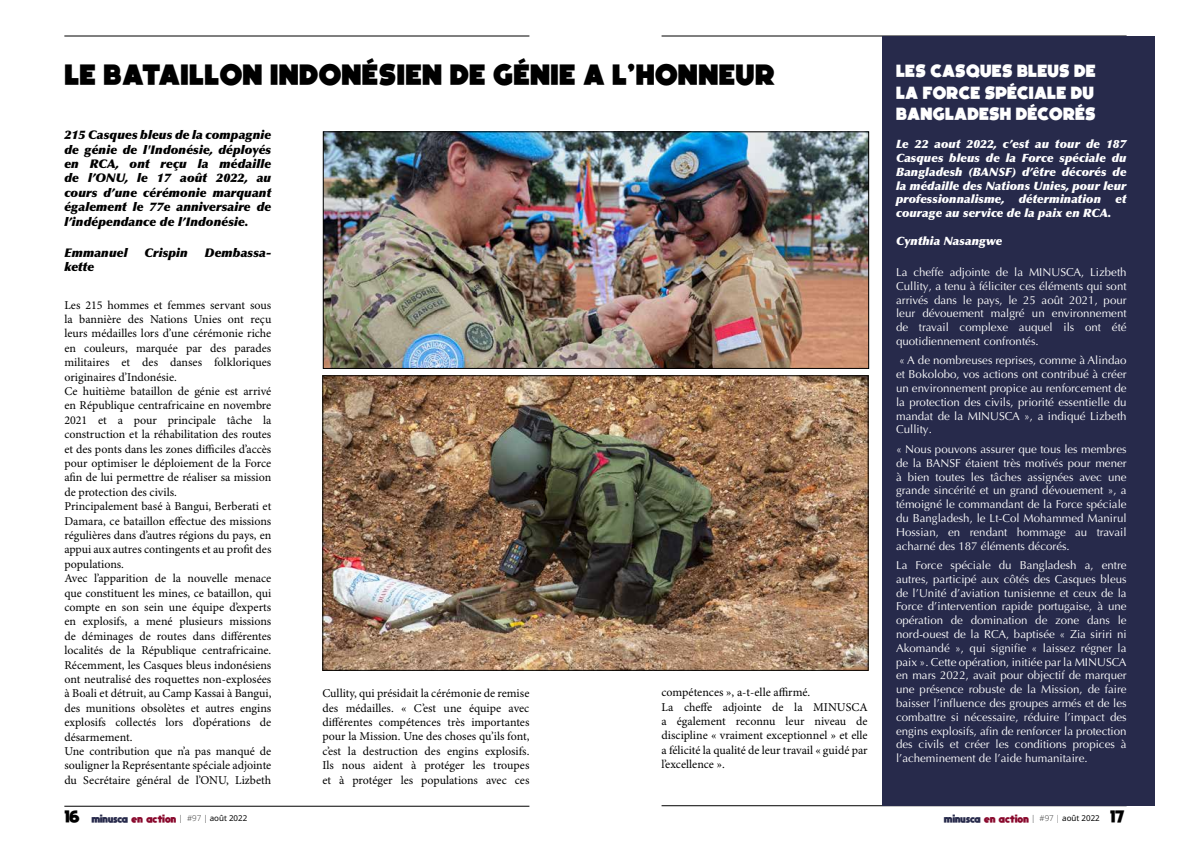
<style>
.page{position:relative;width:1191px;height:842px;background:#fff}
.page>*{position:absolute;margin:0;border:0;box-sizing:border-box;transform-origin:0 0}
.t1{font:30px "Boldfinger";color:#000}
.t2{font:18px/21.6px "Boldfinger";color:#fff;text-align:justify}
.t3{font:12px/14.4px "Minion Pro";color:#000}
.t4{font:italic 900 12px/14.4px "Optima LT Pro";color:#000;text-align:justify}
.t5{font:11.5px/13.8px "Optima LT Pro";color:#fff;text-align:justify}
.t6{font:italic 900 11.5px/13.8px "Optima LT Pro";color:#fff;text-align:justify}
.t7{font:800 8px "moon get";color:#89082c}
.s1{font-size:12px;color:#000}
.s2{color:#272a4b}
.s3{font-family:"Noto Sans";font-weight:200;color:#000}
.s4{font-family:"Noto Sans";font-weight:400;color:#000}
</style>
<div class="page">
<hr style="left:64px;top:806px;width:465px;height:1px;background:#000">
<hr style="left:661px;top:805px;width:465px;height:1px;background:#000">
<hr style="left:64px;top:36px;width:465px;height:1px;background:#000">
<hr style="left:661px;top:36px;width:465px;height:1px;background:#000">
<div style="left:883px;top:36px;width:272px;height:770px;background:#272a4b"></div>
<img style="left:325px;top:134px;width:541px;height:233px">
<div style="left:323px;top:132px;width:545px;height:237px;border:1px solid #000"></div>
<img style="left:325px;top:378px;width:541px;height:290px">
<h1 class="t1" style="left:64px;top:58px;width:712px">LE BATAILLON INDONÉSIEN DE GÉNIE A L’HONNEUR</h1>
<p class="t4" style="left:64px;top:128px;width:208px">215 Casques bleus de la compagnie de génie de l'Indonésie, déployés en RCA, ont reçu la médaille de l’ONU, le 17 août 2022, au cours d’une cérémonie marquant également le 77e anniversaire de l’indépendance de l’Indonésie.</p>
<p class="t4" style="left:64px;top:246px;width:65px">Emmanuel</p>
<p class="t4" style="left:144px;top:246px;width:45px">Crispin</p>
<p class="t4" style="left:205px;top:246px;width:68px">Dembassa-</p>
<p class="t4" style="left:64px;top:260px;width:32px">kette</p>
<p class="t3" style="left:64px;top:298px;width:208px">Les 215 hommes et femmes servant sous la bannière des Nations Unies ont reçu leurs médailles lors d’une cérémonie riche en couleurs, marquée par des parades militaires et des danses folkloriques originaires d’Indonésie.<br>Ce huitième bataillon de génie est arrivé en République centrafricaine en novembre 2021 et a pour principale tâche la construction et la réhabilitation des routes et des ponts dans les zones difficiles d’accès pour optimiser le déploiement de la Force afin de lui permettre de réaliser sa mission de protection des civils.<br>Principalement basé à Bangui, Berberati et Damara, ce bataillon effectue des missions régulières dans d’autres régions du pays, en appui aux autres contingents et au profit des populations.<br>Avec l’apparition de la nouvelle menace que constituent les mines, ce bataillon, qui compte en son sein une équipe d’experts en explosifs, a mené plusieurs missions de déminages de routes dans différentes localités de la République centrafricaine.<br>Récemment, les Casques bleus indonésiens ont neutralisé des roquettes non-explosées à Boali et détruit, au Camp Kassai à Bangui, des munitions obsolètes et autres engins explosifs collectés lors d’opérations de désarmement.<br>Une contribution que n’a pas manqué de souligner la Représentante spéciale adjointe du Secrétaire général de l’ONU, Lizbeth</p>
<p class="t3" style="left:322px;top:687px;width:208px;text-align:justify">Cullity, qui présidait la cérémonie de remise des médailles. « C’est une équipe avec différentes compétences très importantes pour la Mission. Une des choses qu’ils font, c’est la destruction des engins explosifs.<br>Ils nous aident à protéger les troupes et à protéger les populations avec ces</p>
<p class="t3" style="left:661px;top:686px;width:208px">compétences », a-t-elle affirmé.<br>La cheffe adjointe de la MINUSCA a également reconnu leur niveau de discipline « vraiment exceptionnel » et elle a félicité la qualité de leur travail « guidé par l’excellence ».</p>
<h2 class="t2" style="left:896px;top:59px;width:201px">LES CASQUES BLEUS DE LA FORCE SPÉCIALE DU BANGLADESH DÉCORÉS</h2>
<p class="t6" style="left:896px;top:137px;width:232px">Le 22 aout 2022, c’est au tour de 187<br>Casques bleus de la Force spéciale du Bangladesh (BANSF) d’être décorés de la médaille des Nations Unies, pour leur professionnalisme, détermination</p>
<p class="t6" style="left:1115px;top:192px;width:13px">et</p>
<p class="t6" style="left:896px;top:206px;width:217px">courage au service de la paix en RCA.</p>
<p class="t6" style="left:896px;top:234px;width:108px">Cynthia Nasangwe</p>
<p class="t5" style="left:896px;top:265px;width:232px">La cheffe adjointe de la MINUSCA, Lizbeth Cullity, a tenu à féliciter ces éléments qui sont arrivés dans le pays, le 25 août 2021, pour leur dévouement malgré un environnement de travail complexe auquel ils ont été quotidiennement confrontés.</p>
<p class="t5" style="left:896px;top:354px;width:232px">« A de nombreuses reprises, comme à Alindao et Bokolobo, vos actions ont contribué à créer un environnement propice au renforcement de la protection des civils, priorité essentielle du mandat de la MINUSCA », a indiqué Lizbeth Cullity.</p>
<p class="t5" style="left:896px;top:442px;width:232px">« Nous pouvons assurer que tous les membres de la BANSF étaient très motivés pour mener à bien toutes les tâches assignées avec une grande sincérité et un grand dévouement », a témoigné le commandant de la Force spéciale du Bangladesh, le Lt-Col Mohammed Manirul Hossian, en rendant hommage au travail acharné des 187 éléments décorés.</p>
<p class="t5" style="left:896px;top:558px;width:232px">La Force spéciale du Bangladesh a, entre autres, participé aux côtés des Casques bleus de l’Unité d’aviation tunisienne et ceux de la Force d’intervention rapide portugaise, à une opération de domination de zone dans le nord-ouest de la RCA, baptisée « Zia siriri ni Akomandé », qui signifie « laissez régner la paix ». Cette opération, initiée par la MINUSCA en mars 2022, avait pour objectif de marquer une présence robuste de la Mission, de faire baisser l’influence des groupes armés et de les combattre si nécessaire, réduire l’impact des engins explosifs, afin de renforcer la protection des civils et créer les conditions propices à l’acheminement de l’aide humanitaire.</p>
<p class="t7" style="left:65px;top:813px;width:184px"><span class="s1">16</span> <span class="s2">MINUSCA</span> EN ACTION <span class="s3">| #97 |</span> <span class="s4">août 2022</span></p>
<p class="t7" style="left:944px;top:813px;width:182px"><span class="s2">MINUSCA</span> EN ACTION <span class="s3">| #97 |</span> <span class="s4">août 2022</span> <span class="s1">17</span></p>
</div>
